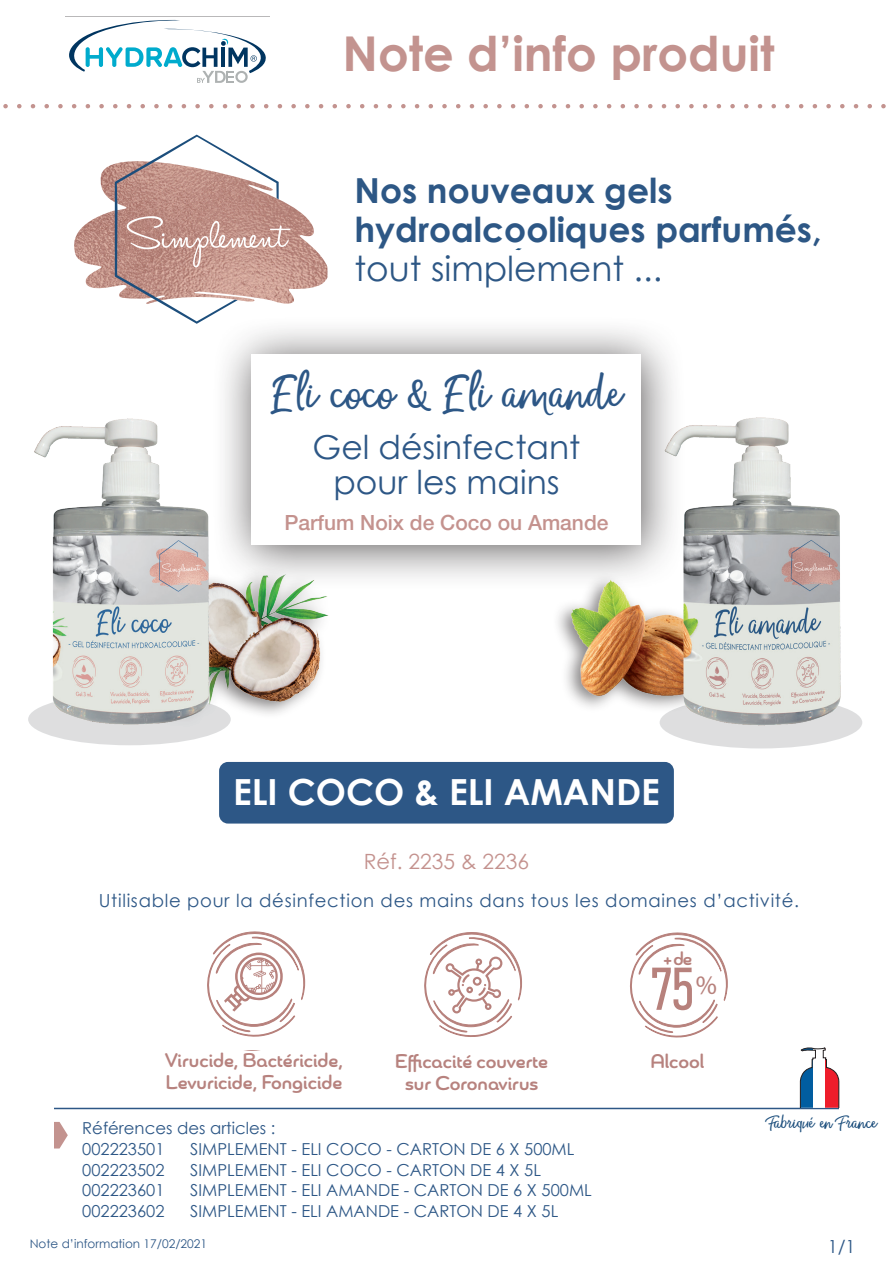
<style>
.page{position:relative;width:893px;height:1263px;background:#fff}
.page>*{position:absolute;margin:0;border:0;box-sizing:border-box;transform-origin:0 0}
.t1{font:73.05px "Myriad Pro";color:#b7817c}
.t2{font:59.55px "Bahnschrift";color:#b7817c}
.t3{font:700 48px "Century Gothic";color:#c3938f}
.t4{font:48px "Money Penny Script";color:#2d5786}
.t5{font:700 36px "Century Gothic";color:#fff}
.t6{font:700 34.5px/39px "Century Gothic";color:#2d5785}
.t7{font:34.5px "Century Gothic";color:#2d5785}
.t8{font:33px/34.5px "Century Gothic";color:#2d5786;text-align:center}
.t9{font:26.7px "Myriad Pro";color:#b7817c}
.t10{font:500 21px "Helvetica Neue";color:#c4928e}
.t11{font:21px "Century Gothic";color:#c4928e}
.t12{font:500 19.95px/22.8px "Chennai";color:#b7827e;text-align:center}
.t13{font:500 18.9px "Chennai";color:#b7817c}
.t14{font:500 18.75px "Chennai";color:#b7817c}
.t15{font:18px "Century Gothic";letter-spacing:.04em;color:#2d5786}
.t16{font:18px "Money Penny Script";letter-spacing:.01em;color:#1c4e7c}
.t17{font:16.5px/20.7px "Century Gothic";color:#2d5786}
.t18{font:12px "Century Gothic";color:#2d5786}
.s1{font-family:"Bahnschrift";font-size:59.4px}
</style>
<div class="page">
<img style="left:558px;top:591px;width:86px;height:116px">
<img style="left:225px;top:591px;width:104px;height:123px">
<div style="left:219px;top:762px;width:455px;height:61px;background:#2d5786;border-radius:9px"></div>
<div style="left:28px;top:693px;width:203px;height:52px;background:#dededf;border-radius:50%"></div>
<img style="left:28px;top:418px;width:197px;height:311px">
<svg style="left:3px;top:104px;width:883px;height:4px"></svg>
<svg style="left:69px;top:19px;width:197px;height:64px"></svg>
<div style="left:211px;top:315px;width:475px;height:276px;background:#231f20;opacity:.75"></div>
<div style="left:252px;top:355px;width:389px;height:190px;background:#fff"></div>
<svg style="left:54px;top:1122px;width:14px;height:26px"></svg>
<hr style="left:54px;top:1108px;width:785px;height:1px;background:#2d5786">
<img style="left:644px;top:377px;width:218px;height:368px">
<svg style="left:800px;top:1047px;width:39px;height:61px"></svg>
<svg style="left:515px;top:248px;width:7px;height:2px"></svg>
<img style="left:74px;top:163px;width:253px;height:140px">
<svg style="left:115px;top:135px;width:176px;height:189px"></svg>
<svg style="left:424px;top:932px;width:98px;height:105px"></svg>
<svg style="left:244px;top:1050px;width:16px;height:1px"></svg>
<svg style="left:207px;top:931px;width:99px;height:106px"></svg>
<svg style="left:630px;top:932px;width:98px;height:106px"></svg>
<h3 class="t3" style="left:342px;top:17px;width:433px">Note d’info produit</h3>
<h3 class="t6" style="left:354px;top:169px;width:469px">Nos nouveaux gels hydroalcooliques parfumés,</h3>
<h3 class="t7" style="left:354px;top:244px;width:309px">tout simplement ...</h3>
<h3 class="t4" style="left:270px;top:359px;width:355px">Eli coco &amp; Eli amande</h3>
<h3 class="t8" style="left:313px;top:429px;width:269px">Gel désinfectant pour les mains</h3>
<p class="t10" style="left:284px;top:510px;width:326px">Parfum Noix de Coco ou Amande</p>
<h3 class="t5" style="left:233px;top:765px;width:428px">ELI COCO &amp; ELI AMANDE</h3>
<p class="t11" style="left:364px;top:846px;width:167px">Réf. 2235 &amp; 2236</p>
<p class="t15" style="left:99px;top:888px;width:702px">Utilisable pour la désinfection des mains dans tous les domaines d’activité.</p>
<p class="t14" style="left:664px;top:946px;width:30px">+ de</p>
<h3 class="t9" style="left:570px;top:969px;width:148px">% <span class="s1">75</span>%</h3>
<p class="t12" style="left:165px;top:1049px;width:180px;text-align:left">Virucide, Bactéricide,<br>Levuricide, Fongicide</p>
<p class="t12" style="left:395px;top:1050px;width:154px">Efficacité couverte sur Coronavirus</p>
<p class="t13" style="left:498px;top:1066px;width:30px">+ de</p>
<h1 class="t1" style="left:447px;top:1060px;width:39px">0</h1>
<h2 class="t2" style="left:484px;top:1071px;width:46px">75</h2>
<p class="t17" style="left:82px;top:1118px;width:195px">Références des articles :<br>002223501</p>
<p class="t17" style="left:190px;top:1138px;width:386px">SIMPLEMENT - ELI COCO - CARTON DE 6 X 500ML</p>
<p class="t17" style="left:82px;top:1159px;width:84px">002223502</p>
<p class="t17" style="left:190px;top:1159px;width:352px">SIMPLEMENT - ELI COCO - CARTON DE 4 X 5L</p>
<p class="t17" style="left:82px;top:1179px;width:84px">002223601</p>
<p class="t17" style="left:190px;top:1179px;width:403px">SIMPLEMENT - ELI AMANDE - CARTON DE 6 X 500ML</p>
<p class="t17" style="left:82px;top:1200px;width:84px">002223602</p>
<p class="t17" style="left:190px;top:1200px;width:370px">SIMPLEMENT - ELI AMANDE - CARTON DE 4 X 5L</p>
<p class="t12" style="left:651px;top:1050px;width:55px">Alcool</p>
<p class="t16" style="left:768px;top:1110px;width:111px">Fabriqué en France</p>
<p class="t18" style="left:30px;top:1235px;width:179px">Note d’information 17/02/2021</p>
<p class="t15" style="left:828px;top:1233px;width:29px">1/1</p>
</div>
